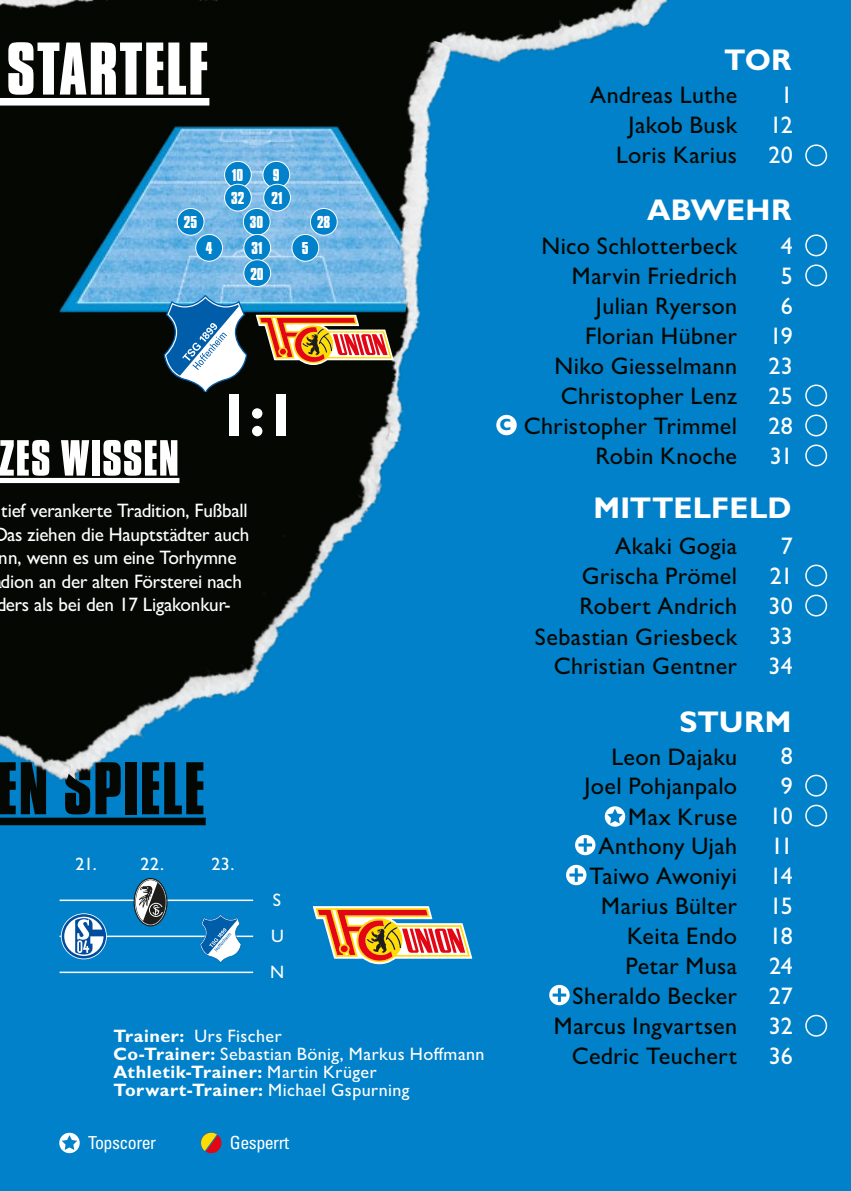
<style>
.page{position:relative;width:851px;height:1191px;background:#fff}
.page>*{position:absolute;margin:0;border:0;box-sizing:border-box;transform-origin:0 0}
.t1{font:700 78px "Compacta DOT";letter-spacing:.02em;color:#fff}
.t2{font:700 78px "Compacta DOT";letter-spacing:.01em;color:#050703}
.t3{font:700 60px "Gill Sans MT Pro";color:#fff}
.t4{font:700 53.1px "Compacta DOT";letter-spacing:.015em;color:#fff}
.t5{font:700 30px "Gill Sans MT Pro";letter-spacing:.005em;color:#fff}
.t6{font:500 24px/30px "Gill Sans MT Pro";letter-spacing:.015em;color:#050703;text-align:right}
.t7{font:500 24px/30px "Gill Sans MT Pro";letter-spacing:-.01em;color:#fff;text-align:center}
.t8{font:500 19.5px "Gill Sans MT Pro";letter-spacing:-.01em;color:#fff}
.t9{font:500 18px/18px "Gill Sans MT Pro";letter-spacing:.025em;color:#fff}
.t10{font:700 18px/26.1px "Compacta DOT";color:#fff}
.t11{font:condensed 18px "Univers LT";letter-spacing:-.03em;color:#fff}
.s1{font-weight:700}
.s2{font-weight:700;color:#0081c9}
</style>
<div class="page">
<div style="left:0;top:0;width:850px;height:1191px;background:#0081c9"></div>
<svg style="left:0;top:43px;width:517px;height:649px"></svg>
<div style="left:496px;top:415px;width:20px;height:20px;background:#fff;border-radius:50%"></div>
<svg style="left:604px;top:806px;width:21px;height:20px"></svg>
<svg style="left:607px;top:808px;width:15px;height:15px"></svg>
<svg style="left:575px;top:834px;width:20px;height:21px"></svg>
<hr style="left:578px;top:843px;width:14px;height:3px;background:#0081c9">
<hr style="left:583px;top:838px;width:3px;height:14px;background:#0081c9">
<svg style="left:566px;top:864px;width:20px;height:21px"></svg>
<hr style="left:569px;top:873px;width:14px;height:3px;background:#0081c9">
<hr style="left:574px;top:868px;width:3px;height:14px;background:#0081c9">
<svg style="left:549px;top:984px;width:20px;height:21px"></svg>
<hr style="left:552px;top:993px;width:14px;height:3px;background:#0081c9">
<hr style="left:558px;top:988px;width:3px;height:14px;background:#0081c9">
<div style="left:805px;top:144px;width:22px;height:22px;border:2px solid #fff;border-radius:50%"></div>
<div style="left:805px;top:234px;width:22px;height:22px;border:2px solid #fff;border-radius:50%"></div>
<div style="left:805px;top:264px;width:22px;height:22px;border:2px solid #fff;border-radius:50%"></div>
<div style="left:805px;top:384px;width:22px;height:22px;border:2px solid #fff;border-radius:50%"></div>
<div style="left:805px;top:414px;width:22px;height:22px;border:2px solid #fff;border-radius:50%"></div>
<div style="left:805px;top:444px;width:22px;height:22px;border:2px solid #fff;border-radius:50%"></div>
<div style="left:805px;top:564px;width:22px;height:22px;border:2px solid #fff;border-radius:50%"></div>
<div style="left:805px;top:594px;width:22px;height:22px;border:2px solid #fff;border-radius:50%"></div>
<div style="left:805px;top:774px;width:22px;height:22px;border:2px solid #fff;border-radius:50%"></div>
<div style="left:805px;top:804px;width:22px;height:22px;border:2px solid #fff;border-radius:50%"></div>
<div style="left:805px;top:1014px;width:22px;height:22px;border:2px solid #fff;border-radius:50%"></div>
<hr style="left:60px;top:899px;width:193px;height:2px;background:#fff">
<hr style="left:60px;top:935px;width:193px;height:2px;background:#fff">
<hr style="left:60px;top:971px;width:193px;height:2px;background:#fff">
<img style="left:60px;top:43px;width:256px;height:322px">
<div style="left:224px;top:161px;width:27px;height:27px;background:#0081c9;border-radius:50%"></div>
<div style="left:224px;top:161px;width:28px;height:27px;border:1px solid #fff;border-radius:50%"></div>
<div style="left:263px;top:161px;width:27px;height:27px;background:#0081c9;border-radius:50%"></div>
<div style="left:262px;top:161px;width:28px;height:27px;border:1px solid #fff;border-radius:50%"></div>
<div style="left:0;top:98px;width:209px;height:8px;background:#fff"></div>
<div style="left:0;top:478px;width:179px;height:5px;background:#fff"></div>
<svg style="left:313px;top:906px;width:159px;height:58px"></svg>
<img style="left:1px;top:365px;width:507px;height:461px">
<img style="left:0;top:692px;width:73px;height:134px">
<div style="left:243px;top:208px;width:27px;height:27px;background:#0081c9;border-radius:50%"></div>
<div style="left:243px;top:208px;width:27px;height:28px;border:1px solid #fff;border-radius:50%"></div>
<svg style="left:61px;top:913px;width:46px;height:46px"></svg>
<div style="left:62px;top:914px;width:44px;height:44px;background:#004d9d;border-radius:50%"></div>
<svg style="left:64px;top:916px;width:39px;height:40px"></svg>
<div style="left:244px;top:234px;width:26px;height:27px;background:#0081c9;border-radius:50%"></div>
<div style="left:243px;top:234px;width:28px;height:27px;border:1px solid #fff;border-radius:50%"></div>
<svg style="left:200px;top:914px;width:41px;height:50px"></svg>
<div style="left:0;top:0;width:425px;height:43px;background:#050703"></div>
<img style="left:425px;top:0;width:244px;height:100px">
<div style="left:264px;top:184px;width:26px;height:27px;background:#0081c9;border-radius:50%"></div>
<div style="left:263px;top:184px;width:28px;height:27px;border:1px solid #fff;border-radius:50%"></div>
<svg style="left:310px;top:208px;width:27px;height:27px"></svg>
<div style="left:310px;top:208px;width:27px;height:28px;border:1px solid #fff;border-radius:50%"></div>
<div style="left:292px;top:234px;width:27px;height:27px;background:#0081c9;border-radius:50%"></div>
<div style="left:291px;top:234px;width:28px;height:27px;border:1px solid #fff;border-radius:50%"></div>
<div style="left:244px;top:260px;width:26px;height:26px;background:#0081c9;border-radius:50%"></div>
<div style="left:243px;top:259px;width:28px;height:28px;border:1px solid #fff;border-radius:50%"></div>
<div style="left:224px;top:184px;width:27px;height:27px;background:#0081c9;border-radius:50%"></div>
<div style="left:224px;top:184px;width:28px;height:27px;border:1px solid #fff;border-radius:50%"></div>
<div style="left:177px;top:208px;width:27px;height:27px;background:#0081c9;border-radius:50%"></div>
<div style="left:177px;top:208px;width:27px;height:28px;border:1px solid #fff;border-radius:50%"></div>
<div style="left:196px;top:234px;width:26px;height:27px;background:#0081c9;border-radius:50%"></div>
<div style="left:195px;top:234px;width:28px;height:27px;border:1px solid #fff;border-radius:50%"></div>
<img style="left:316px;top:37px;width:134px;height:409px">
<svg style="left:164px;top:295px;width:83px;height:96px;background:#5f89a9"></svg>
<svg style="left:59px;top:1132px;width:21px;height:21px"></svg>
<svg style="left:62px;top:1135px;width:15px;height:15px"></svg>
<div style="left:201px;top:1132px;width:20px;height:21px;background:#e30613;border-radius:50%"></div>
<svg style="left:201px;top:1132px;width:17px;height:20px"></svg>
<svg style="left:133px;top:878px;width:34px;height:48px"></svg>
<svg style="left:256px;top:315px;width:137px;height:50px;background:#b06d45"></svg>
<h1 class="t1" style="left:6px;top:27px;width:204px">STARTELF</h1>
<p class="t10" style="left:184px;top:210px;width:15px">25</p>
<p class="t10" style="left:206px;top:236px;width:8px">4</p>
<p class="t10" style="left:232px;top:163px;width:13px">10</p>
<p class="t10" style="left:273px;top:163px;width:8px">9</p>
<p class="t10" style="left:231px;top:186px;width:15px">32</p>
<p class="t10" style="left:250px;top:210px;width:15px">30<br>31</p>
<p class="t10" style="left:250px;top:261px;width:15px">20</p>
<p class="t10" style="left:271px;top:186px;width:13px">21</p>
<p class="t10" style="left:302px;top:236px;width:8px">5</p>
<p class="t10" style="left:317px;top:210px;width:15px">28</p>
<h3 class="t4" style="left:-1px;top:430px;width:181px">ZES WISSEN</h3>
<h2 class="t3" style="left:224px;top:378px;width:67px">1:1</h2>
<p class="t8" style="left:1px;top:499px;width:248px">tief verankerte Tradition, Fußball</p>
<p class="t8" style="left:-7px;top:522px;width:258px">Das ziehen die Hauptstädter auch</p>
<p class="t8" style="left:-1px;top:546px;width:239px">nn, wenn es um eine Torhymne</p>
<p class="t8" style="left:1px;top:569px;width:243px">dion an der alten Försterei nach</p>
<p class="t8" style="left:-4px;top:593px;width:236px">ders als bei den 17 Ligakonkur-</p>
<h1 class="t2" style="left:-4px;top:747px;width:210px">EN SPIELE</h1>
<p class="t9" style="left:76px;top:854px;width:23px">21.</p>
<p class="t9" style="left:141px;top:854px;width:25px">22.</p>
<p class="t9" style="left:211px;top:854px;width:24px">23.</p>
<p class="t9" style="left:270px;top:881px;width:16px;line-height:36px">S<br>U<br>N</p>
<p class="t9" style="left:113px;top:1026px;width:372px"><span class="s1">Trainer:</span> Urs Fischer<br><span class="s1">Co-Trainer:</span> Sebastian Bönig, Markus Hoffmann <span class="s1">Athletik-Trainer:</span> Martin Krüger <span class="s1">Torwart-Trainer:</span> Michael Gspurning</p>
<p class="t11" style="left:88px;top:1131px;width:70px">Topscorer</p>
<p class="t11" style="left:230px;top:1131px;width:61px">Gesperrt</p>
<p class="t5" style="left:724px;top:41px;width:69px">TOR</p>
<p class="t6" style="left:590px;top:80px;width:149px">Andreas Luthe<br>Jakob Busk<br>Loris Karius</p>
<p class="t7" style="left:768px;top:80px;width:26px">1<br>12<br>20</p>
<p class="t5" style="left:647px;top:192px;width:146px">ABWEHR</p>
<p class="t6" style="left:499px;top:230px;width:239px">Nico Schlotterbeck<br>Marvin Friedrich<br>Julian Ryerson<br>Florian Hübner<br>Niko Giesselmann<br>Christopher Lenz<br><span class="s2">c</span> Christopher Trimmel<br>Robin Knoche</p>
<p class="t7" style="left:768px;top:230px;width:26px">4<br>5<br>6<br>19<br>23<br>25<br>28<br>31</p>
<p class="t5" style="left:593px;top:489px;width:199px">MITTELFELD</p>
<p class="t6" style="left:535px;top:530px;width:204px">Akaki Gogia<br>Grischa Prömel<br>Robert Andrich<br>Sebastian Griesbeck</p>
<p class="t6" style="left:553px;top:650px;width:185px">Christian Gentner</p>
<p class="t7" style="left:768px;top:530px;width:26px">7<br>21<br>30<br>33<br>34</p>
<p class="t5" style="left:679px;top:703px;width:113px">STURM</p>
<p class="t6" style="left:584px;top:742px;width:154px;line-height:28.5px">Leon Dajaku<br>Joel Pohjanpalo</p>
<p class="t6" style="left:553px;top:802px;width:185px">Max Kruse<br>Anthony Ujah<br>Taiwo Awoniyi<br>Marius Bülter<br>Keita Endo<br>Petar Musa<br>Sheraldo Becker<br>Marcus Ingvartsen<br>Cedric Teuchert</p>
<p class="t7" style="left:768px;top:740px;width:26px">8<br>9<br>10<br>11<br>14<br>15<br>18<br>24<br>27<br>32<br>36</p>
</div>
